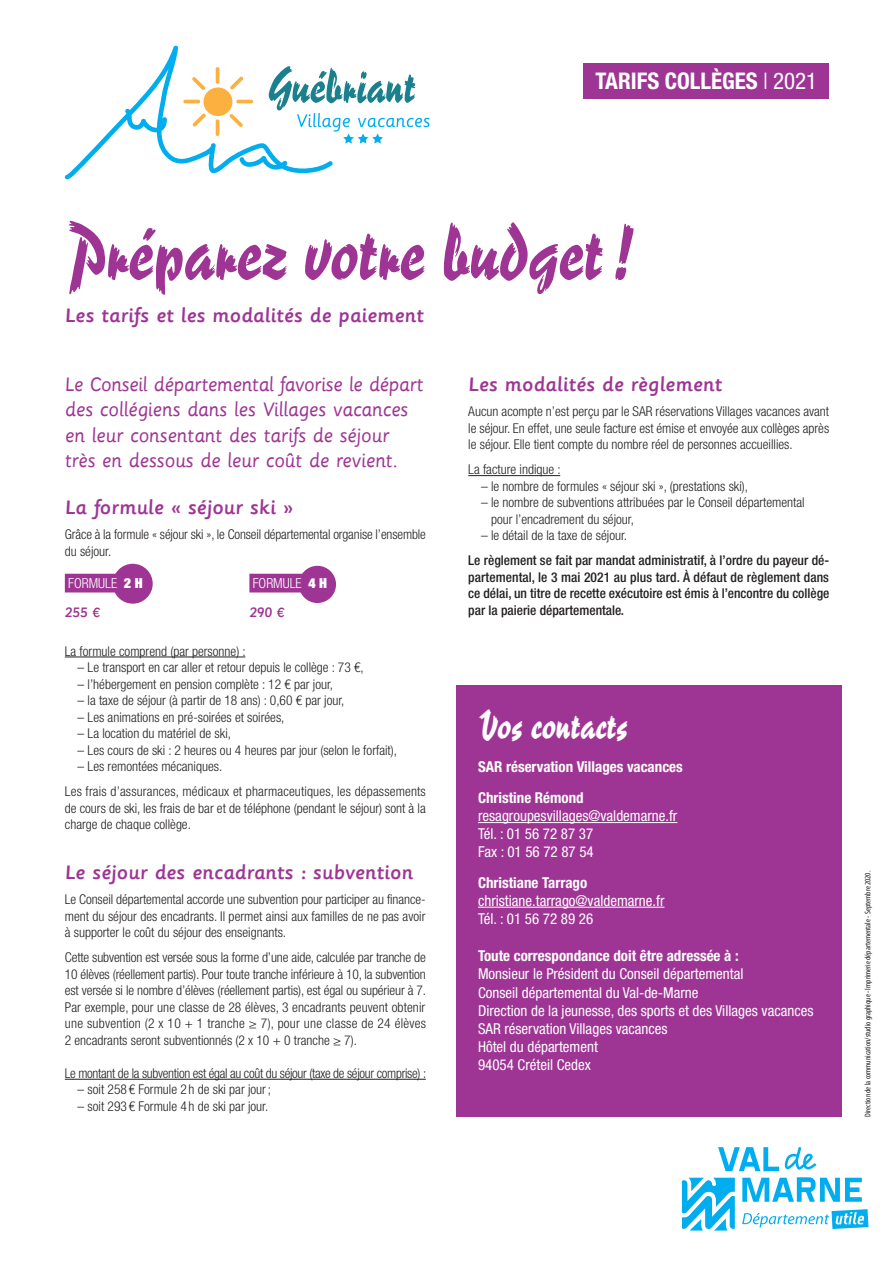
<style>
.page{position:relative;width:893px;height:1263px;background:#fff}
.page>*{position:absolute;margin:0;border:0;box-sizing:border-box;transform-origin:0 0}
.t1{font:75px "Reporter LT Std 2";color:#9e3594}
.t2{font:37.5px "Reporter LT Std 2";color:#fff}
.t3{font:700 condensed 22.95px "Helvetica Neue LT Pro";color:#fff}
.t4{font:21px/25.2px "Sassoon Primary Com";letter-spacing:-.01em;color:#9e3594}
.t5{font:500 21px "Sassoon Primary Com";color:#9e3594}
.t6{font:condensed 15px "Helvetica Neue LT Pro";color:#fff}
.t7{font:700 condensed 15px "Helvetica Neue LT Pro";color:#fff}
.t8{font:500 14.7px "Sassoon Primary Com";color:#9e3594}
.t9{font:300 condensed 13.8px "Helvetica Neue LT Pro";color:#fff}
.t10{font:300 condensed 13.5px/16.5px "Helvetica Neue LT Pro";color:#231f20;text-align:justify}
.t11{font:500 condensed 13.5px/16.5px "Helvetica Neue LT Pro";color:#231f20;text-align:justify}
.t12{font:300 condensed 13.5px "Helvetica Neue LT Pro";letter-spacing:-.02em;color:#231f20}
.t13{font:condensed 8.25px "Myriad Pro";color:#231f20}
.s1{font-weight:300}
.s2{font-weight:400}
.s3{font-weight:900}
</style>
<div class="page">
<hr style="left:65px;top:657px;width:180px;height:1px;background:#231f20">
<hr style="left:65px;top:1079px;width:361px;height:1px;background:#231f20">
<hr style="left:468px;top:475px;width:92px;height:1px;background:#231f20">
<div style="left:113px;top:564px;width:40px;height:40px;background:#9e3594;border-radius:50%"></div>
<div style="left:299px;top:566px;width:37px;height:37px;background:#9e3594;border-radius:50%"></div>
<div style="left:65px;top:574px;width:59px;height:18px;background:#9e3594"></div>
<div style="left:249px;top:574px;width:59px;height:18px;background:#9e3594"></div>
<div style="left:583px;top:64px;width:246px;height:35px;background:#9e3594"></div>
<div style="left:456px;top:686px;width:386px;height:431px;background:#9e3594"></div>
<hr style="left:478px;top:822px;width:199px;height:1px;background:#fff">
<hr style="left:478px;top:907px;width:186px;height:1px;background:#fff">
<svg style="left:65px;top:46px;width:364px;height:133px"></svg>
<svg style="left:742px;top:1209px;width:126px;height:20px"></svg>
<svg style="left:682px;top:1178px;width:53px;height:52px"></svg>
<svg style="left:742px;top:1177px;width:120px;height:25px"></svg>
<svg style="left:718px;top:1147px;width:98px;height:24px"></svg>
<p class="t3" style="left:596px;top:67px;width:223px">TARIFS COLLÈGES <span class="s1">I</span> <span class="s2">2021</span></p>
<p class="t1" style="left:65px;top:205px;width:569px">Préparez votre budget!</p>
<p class="t5" style="left:65px;top:304px;width:361px">Les tarifs et les modalités de paiement</p>
<p class="t4" style="left:65px;top:372px;width:360px">Le Conseil départemental favorise le départ des collégiens dans les Villages vacances en leur consentant des tarifs de séjour très en dessous de leur coût de revient.</p>
<p class="t5" style="left:65px;top:495px;width:229px">La formule « séjour ski »</p>
<p class="t10" style="left:65px;top:526px;width:362px">Grâce à la formule « séjour ski », le Conseil départemental organise l’ensemble du séjour.</p>
<p class="t9" style="left:68px;top:575px;width:76px">FORMULE <span class="s3">2 H</span></p>
<p class="t8" style="left:65px;top:603px;width:37px">255 €</p>
<p class="t9" style="left:253px;top:575px;width:76px">FORMULE <span class="s3">4 H</span></p>
<p class="t8" style="left:249px;top:603px;width:37px">290 €</p>
<p class="t10" style="left:65px;top:642px;width:182px">La formule comprend (par personne) :</p>
<p class="t10" style="left:78px;top:659px;width:288px">– Le transport en car aller et retour depuis le collège : 73 €,</p>
<p class="t10" style="left:78px;top:675px;width:257px">– l’hébergement en pension complète : 12 € par jour,</p>
<p class="t10" style="left:78px;top:692px;width:268px">– la taxe de séjour (à partir de 18 ans) : 0,60 € par jour,</p>
<p class="t10" style="left:78px;top:708px;width:208px">– Les animations en pré-soirées et soirées,</p>
<p class="t10" style="left:78px;top:725px;width:155px">– La location du matériel de ski,</p>
<p class="t10" style="left:78px;top:741px;width:321px">– Les cours de ski : 2 heures ou 4 heures par jour (selon le forfait),</p>
<p class="t10" style="left:78px;top:758px;width:146px">– Les remontées mécaniques.</p>
<p class="t10" style="left:65px;top:783px;width:362px">Les frais d’assurances, médicaux et pharmaceutiques, les dépassements de cours de ski, les frais de bar et de téléphone (pendant le séjour) sont à la charge de chaque collège.</p>
<p class="t5" style="left:65px;top:861px;width:350px">Le séjour des encadrants : subvention</p>
<p class="t10" style="left:65px;top:891px;width:362px">Le Conseil départemental accorde une subvention pour participer au finance&shy;ment du séjour des encadrants. Il permet ainsi aux familles de ne pas avoir à supporter le coût du séjour des enseignants.</p>
<p class="t10" style="left:65px;top:949px;width:363px">Cette subvention est versée sous la forme d’une aide, calculée par tranche de 10 élèves (réellement partis). Pour toute tranche inférieure à 10, la subvention est versée si le nombre d’élèves (réellement partis), est égal ou supérieur à 7.<br>Par exemple, pour une classe de 28 élèves, 3 encadrants peuvent obtenir une subvention (2 x 10 + 1 tranche ≥ 7), pour une classe de 24 élèves 2 encadrants seront subventionnés (2 x 10 + 0 tranche ≥ 7).</p>
<p class="t12" style="left:65px;top:1065px;width:363px">Le montant de la subvention est égal au coût du séjour (taxe de séjour comprise) :</p>
<p class="t10" style="left:78px;top:1081px;width:195px">– soit 258 € Formule 2 h de ski par jour;</p>
<p class="t10" style="left:78px;top:1098px;width:192px">– soit 293 € Formule 4 h de ski par jour.</p>
<p class="t5" style="left:468px;top:373px;width:255px">Les modalités de règlement</p>
<p class="t10" style="left:468px;top:403px;width:362px">Aucun acompte n’est perçu par le SAR réservations Villages vacances avant le séjour. En effet, une seule facture est émise et envoyée aux collèges après le séjour. Elle tient compte du nombre réel de personnes accueillies.</p>
<p class="t10" style="left:468px;top:461px;width:94px">La facture indique :</p>
<p class="t10" style="left:481px;top:478px;width:269px">– le nombre de formules « séjour ski », (prestations ski),</p>
<p class="t10" style="left:491px;top:494px;width:315px;text-indent:-10px">– le nombre de subventions attribuées par le Conseil départemental pour l’encadrement du séjour,</p>
<p class="t10" style="left:481px;top:527px;width:148px">– le détail de la taxe de séjour.</p>
<p class="t11" style="left:468px;top:552px;width:363px">Le règlement se fait par mandat administratif, à l’ordre du payeur dé&shy;partemental, le 3 mai 2021 au plus tard. À défaut de règlement dans ce délai, un titre de recette exécutoire est émis à l’encontre du collège par la paierie départementale.</p>
<p class="t2" style="left:478px;top:702px;width:151px">Vos contacts</p>
<p class="t7" style="left:478px;top:758px;width:206px">SAR réservation Villages vacances</p>
<p class="t7" style="left:478px;top:789px;width:107px">Christine Rémond</p>
<p class="t6" style="left:478px;top:807px;width:201px">resagroupesvillages@valdemarne.fr</p>
<p class="t6" style="left:478px;top:825px;width:117px">Tél. : 01 56 72 87 37</p>
<p class="t6" style="left:478px;top:843px;width:117px">Fax : 01 56 72 87 54</p>
<p class="t7" style="left:478px;top:873px;width:111px">Christiane Tarrago</p>
<p class="t6" style="left:478px;top:891px;width:188px">christiane.tarrago@valdemarne.fr</p>
<p class="t6" style="left:478px;top:909px;width:117px">Tél. : 01 56 72 89 26</p>
<p class="t7" style="left:478px;top:947px;width:262px">Toute correspondance doit être adressée à :</p>
<p class="t6" style="left:478px;top:965px;width:267px">Monsieur le Président du Conseil départemental</p>
<p class="t6" style="left:478px;top:983px;width:222px">Conseil départemental du Val-de-Marne</p>
<p class="t6" style="left:478px;top:1001px;width:337px">Direction de la jeunesse, des sports et des Villages vacances</p>
<p class="t6" style="left:478px;top:1019px;width:191px">SAR réservation Villages vacances</p>
<p class="t6" style="left:478px;top:1037px;width:121px">Hôtel du département</p>
<p class="t6" style="left:478px;top:1055px;width:114px">94054 Créteil Cedex</p>
<p class="t13" style="left:863px;top:1117px;width:248px;rotate:-90deg">Direction de la communication/studio graphique - Imprimerie départementale - Septembre 2020.</p>
</div>
